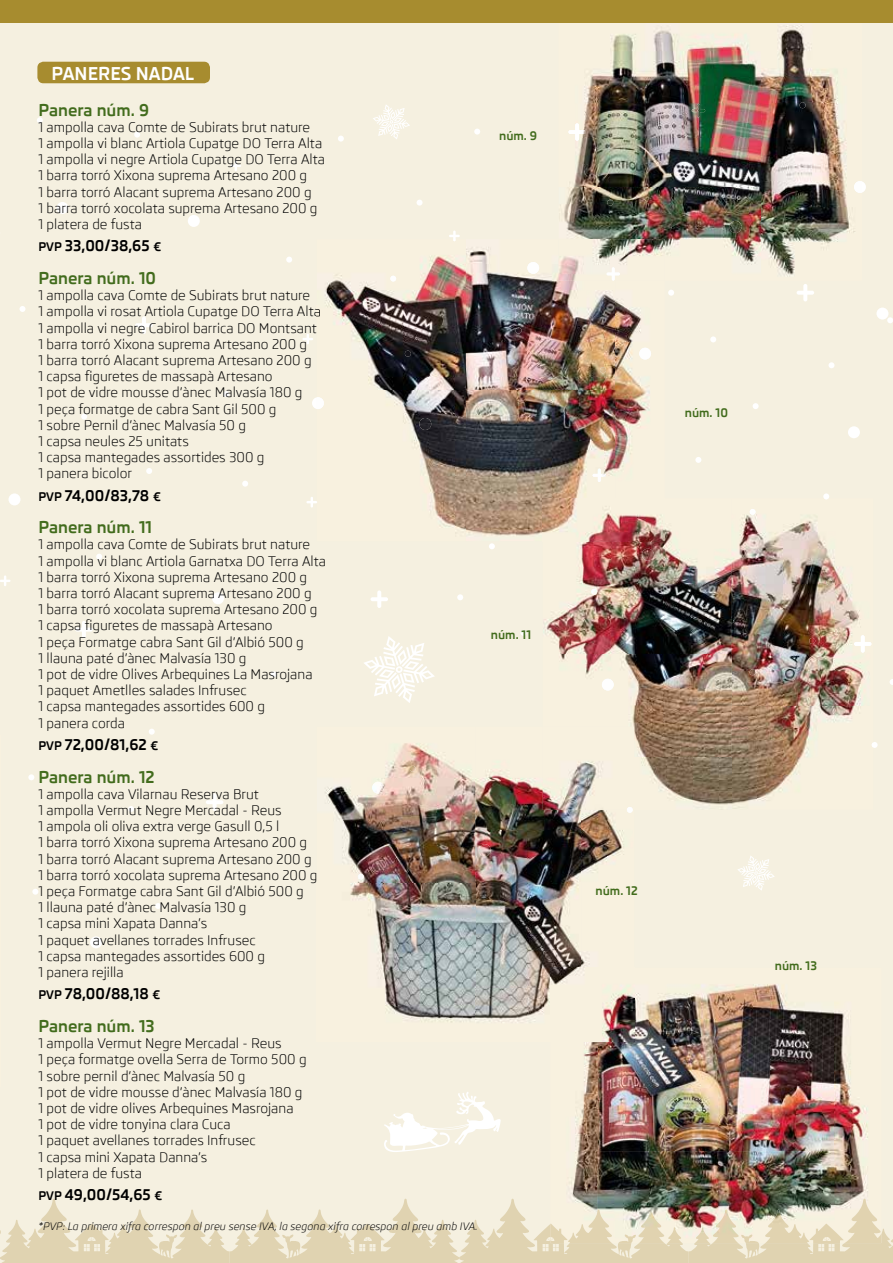
<style>
.page{position:relative;width:893px;height:1263px;background:#f5f0e0}
.page>*{position:absolute;margin:0;border:0;box-sizing:border-box;transform-origin:0 0}
.t1{font:700 18px "Skoda Pro";color:#fff}
.t2{font:700 16.5px "Skoda Pro";color:#426c1d}
.t3{font:700 15px "Skoda Pro";color:#000}
.t4{font:13.5px/16.2px "Skoda Pro";color:#000}
.t5{font:700 12px "Skoda Pro";color:#426c1d}
.t6{font:italic 10.5px "Skoda Pro";color:#000}
.s1{font-size:12px}
</style>
<div class="page">
<div style="left:9px;top:493px;width:12px;height:12px;background:#fff;border-radius:50%"></div>
<div style="left:212px;top:592px;width:12px;height:12px;background:#fff;border-radius:50%"></div>
<div style="left:188px;top:215px;width:12px;height:12px;background:#fff;border-radius:50%"></div>
<svg style="left:753px;top:403px;width:6px;height:6px"></svg>
<svg style="left:828px;top:362px;width:6px;height:6px"></svg>
<svg style="left:887px;top:317px;width:6px;height:6px"></svg>
<svg style="left:668px;top:290px;width:6px;height:6px"></svg>
<svg style="left:32px;top:889px;width:6px;height:6px"></svg>
<svg style="left:128px;top:806px;width:6px;height:6px"></svg>
<svg style="left:149px;top:729px;width:6px;height:6px"></svg>
<svg style="left:271px;top:671px;width:6px;height:6px"></svg>
<svg style="left:155px;top:903px;width:6px;height:6px"></svg>
<svg style="left:520px;top:630px;width:6px;height:6px"></svg>
<svg style="left:695px;top:457px;width:6px;height:6px"></svg>
<svg style="left:28px;top:774px;width:6px;height:6px"></svg>
<svg style="left:474px;top:129px;width:6px;height:6px"></svg>
<svg style="left:417px;top:200px;width:6px;height:6px"></svg>
<svg style="left:242px;top:481px;width:6px;height:6px"></svg>
<svg style="left:286px;top:257px;width:6px;height:6px"></svg>
<svg style="left:146px;top:468px;width:6px;height:6px"></svg>
<svg style="left:710px;top:336px;width:6px;height:6px"></svg>
<svg style="left:457px;top:594px;width:6px;height:6px"></svg>
<svg style="left:223px;top:391px;width:6px;height:6px"></svg>
<svg style="left:338px;top:136px;width:6px;height:6px"></svg>
<svg style="left:37px;top:117px;width:6px;height:6px"></svg>
<svg style="left:20px;top:306px;width:6px;height:6px"></svg>
<svg style="left:134px;top:132px;width:6px;height:6px"></svg>
<svg style="left:96px;top:554px;width:6px;height:6px"></svg>
<svg style="left:81px;top:414px;width:6px;height:6px"></svg>
<svg style="left:489px;top:543px;width:6px;height:6px"></svg>
<div style="left:90px;top:936px;width:12px;height:12px;background:#fff;border-radius:50%"></div>
<div style="left:848px;top:426px;width:12px;height:12px;background:#fff;border-radius:50%"></div>
<div style="left:854px;top:181px;width:12px;height:12px;background:#fff;border-radius:50%"></div>
<div style="left:312px;top:397px;width:12px;height:12px;background:#fff;border-radius:50%"></div>
<div style="left:57px;top:202px;width:12px;height:12px;background:#fff;border-radius:50%"></div>
<svg style="left:230px;top:160px;width:11px;height:11px"></svg>
<svg style="left:135px;top:316px;width:18px;height:18px"></svg>
<svg style="left:75px;top:621px;width:18px;height:17px"></svg>
<svg style="left:206px;top:793px;width:17px;height:18px"></svg>
<svg style="left:370px;top:590px;width:18px;height:18px"></svg>
<svg style="left:0;top:575px;width:11px;height:11px"></svg>
<svg style="left:302px;top:334px;width:11px;height:10px"></svg>
<svg style="left:797px;top:284px;width:17px;height:17px"></svg>
<div style="left:876px;top:308px;width:12px;height:12px;background:#fff;border-radius:50%"></div>
<svg style="left:890px;top:679px;width:3px;height:6px"></svg>
<div style="left:37px;top:62px;width:173px;height:21px;background:#a78c2f;border-radius:6px"></div>
<img style="left:564px;top:25px;width:291px;height:251px">
<svg style="left:607px;top:200px;width:6px;height:6px"></svg>
<svg style="left:800px;top:102px;width:6px;height:6px"></svg>
<svg style="left:854px;top:181px;width:4px;height:12px"></svg>
<svg style="left:729px;top:221px;width:12px;height:12px"></svg>
<svg style="left:692px;top:104px;width:13px;height:13px"></svg>
<img style="left:568px;top:123px;width:18px;height:18px">
<img style="left:325px;top:247px;width:290px;height:289px">
<img style="left:615px;top:300px;width:35px;height:170px">
<svg style="left:527px;top:262px;width:12px;height:12px"></svg>
<svg style="left:600px;top:367px;width:6px;height:6px"></svg>
<svg style="left:516px;top:328px;width:6px;height:6px"></svg>
<svg style="left:405px;top:351px;width:6px;height:6px"></svg>
<svg style="left:390px;top:276px;width:6px;height:6px"></svg>
<svg style="left:639px;top:348px;width:12px;height:12px"></svg>
<svg style="left:419px;top:418px;width:12px;height:12px"></svg>
<img style="left:592px;top:468px;width:14px;height:14px">
<svg style="left:306px;top:497px;width:11px;height:10px"></svg>
<svg style="left:449px;top:231px;width:11px;height:10px"></svg>
<svg style="left:317px;top:309px;width:3px;height:8px"></svg>
<img style="left:559px;top:239px;width:106px;height:42px">
<img style="left:606px;top:267px;width:14px;height:14px">
<img style="left:543px;top:529px;width:188px;height:229px">
<img style="left:731px;top:499px;width:141px;height:310px">
<img style="left:641px;top:758px;width:91px;height:51px">
<svg style="left:872px;top:742px;width:6px;height:6px"></svg>
<svg style="left:750px;top:669px;width:6px;height:6px"></svg>
<svg style="left:750px;top:509px;width:6px;height:6px"></svg>
<svg style="left:826px;top:579px;width:6px;height:6px"></svg>
<svg style="left:702px;top:605px;width:6px;height:6px"></svg>
<svg style="left:809px;top:638px;width:6px;height:6px"></svg>
<svg style="left:823px;top:493px;width:6px;height:6px"></svg>
<svg style="left:591px;top:589px;width:6px;height:6px"></svg>
<svg style="left:642px;top:549px;width:12px;height:12px"></svg>
<svg style="left:602px;top:679px;width:12px;height:12px"></svg>
<img style="left:854px;top:635px;width:17px;height:18px">
<img style="left:543px;top:498px;width:122px;height:43px">
<img style="left:325px;top:743px;width:150px;height:280px">
<img style="left:475px;top:770px;width:106px;height:218px">
<img style="left:581px;top:810px;width:43px;height:158px">
<img style="left:475px;top:988px;width:75px;height:35px">
<svg style="left:358px;top:874px;width:6px;height:6px"></svg>
<svg style="left:410px;top:766px;width:6px;height:6px"></svg>
<svg style="left:372px;top:782px;width:12px;height:12px"></svg>
<svg style="left:479px;top:844px;width:12px;height:12px"></svg>
<img style="left:543px;top:727px;width:91px;height:83px">
<svg style="left:627px;top:807px;width:6px;height:6px"></svg>
<img style="left:603px;top:984px;width:231px;height:58px">
<img style="left:834px;top:1012px;width:14px;height:30px">
<img style="left:550px;top:968px;width:84px;height:73px">
<svg style="left:364px;top:636px;width:71px;height:67px"></svg>
<svg style="left:373px;top:105px;width:37px;height:34px"></svg>
<svg style="left:738px;top:856px;width:37px;height:34px"></svg>
<div style="left:0;top:0;width:893px;height:23px;background:#a78c2f"></div>
<img style="left:0;top:1042px;width:893px;height:221px">
<h1 class="t1" style="left:52px;top:63px;width:144px">PANERES NADAL</h1>
<p class="t2" style="left:38px;top:100px;width:112px">Panera núm. 9</p>
<p class="t4" style="left:38px;top:119px;width:288px">1 ampolla cava Comte de Subirats brut nature<br>1 ampolla vi blanc Artiola Cupatge DO Terra Alta 1 ampolla vi negre Artiola Cupatge DO Terra Alta 1 barra torró Xixona suprema Artesano 200 g<br>1 barra torró Alacant suprema Artesano 200 g<br>1 barra torró xocolata suprema Artesano 200 g 1 platera de fusta</p>
<p class="t3" style="left:38px;top:237px;width:124px"><span class="s1">PVP</span> 33,00/38,65 <span class="s1">€</span></p>
<p class="t2" style="left:38px;top:268px;width:119px">Panera núm. 10</p>
<p class="t4" style="left:38px;top:287px;width:284px">1 ampolla cava Comte de Subirats brut nature<br>1 ampolla vi rosat Artiola Cupatge DO Terra Alta 1 ampolla vi negre Cabirol barrica DO Montsant 1 barra torró Xixona suprema Artesano 200 g<br>1 barra torró Alacant suprema Artesano 200 g<br>1 capsa figuretes de massapà Artesano<br>1 pot de vidre mousse d’ànec Malvasía 180 g<br>1 peça formatge de cabra Sant Gil 500 g<br>1 sobre Pernil d’ànec Malvasía 50 g<br>1 capsa neules 25 unitats<br>1 capsa mantegades assortides 300 g<br>1 panera bicolor</p>
<p class="t3" style="left:38px;top:487px;width:124px"><span class="s1">PVP</span> 74,00/83,78 <span class="s1">€</span></p>
<p class="t2" style="left:38px;top:518px;width:115px">Panera núm. 11</p>
<p class="t4" style="left:38px;top:537px;width:289px">1 ampolla cava Comte de Subirats brut nature<br>1 ampolla vi blanc Artiola Garnatxa DO Terra Alta 1 barra torró Xixona suprema Artesano 200 g<br>1 barra torró Alacant suprema Artesano 200 g<br>1 barra torró xocolata suprema Artesano 200 g<br>1 capsa figuretes de massapà Artesano<br>1 peça Formatge cabra Sant Gil d’Albió 500 g<br>1 llauna paté d’ànec Malvasía 130 g<br>1 pot de vidre Olives Arbequines La Masrojana<br>1 paquet Ametlles salades Infrusec<br>1 capsa mantegades assortides 600 g<br>1 panera corda</p>
<p class="t3" style="left:38px;top:736px;width:121px"><span class="s1">PVP</span> 72,00/81,62 <span class="s1">€</span></p>
<p class="t2" style="left:38px;top:767px;width:118px">Panera núm. 12</p>
<p class="t4" style="left:38px;top:786px;width:280px">1 ampolla cava Vilarnau Reserva Brut<br>1 ampolla Vermut Negre Mercadal - Reus<br>1 ampola oli oliva extra verge Gasull 0,5 l<br>1 barra torró Xixona suprema Artesano 200 g<br>1 barra torró Alacant suprema Artesano 200 g 1 barra torró xocolata suprema Artesano 200 g 1 peça Formatge cabra Sant Gil d’Albió 500 g<br>1 llauna paté d’ànec Malvasía 130 g<br>1 capsa mini Xapata Danna’s<br>1 paquet avellanes torrades Infrusec<br>1 capsa mantegades assortides 600 g<br>1 panera rejilla</p>
<p class="t3" style="left:38px;top:985px;width:123px"><span class="s1">PVP</span> 78,00/88,18 <span class="s1">€</span></p>
<p class="t2" style="left:38px;top:1016px;width:118px">Panera núm. 13</p>
<p class="t4" style="left:38px;top:1035px;width:270px">1 ampolla Vermut Negre Mercadal - Reus<br>1 peça formatge ovella Serra de Tormo 500 g 1 sobre pernil d’ànec Malvasía 50 g<br>1 pot de vidre mousse d’ànec Malvasía 180 g 1 pot de vidre olives Arbequines Masrojana<br>1 pot de vidre tonyina clara Cuca<br>1 paquet avellanes torrades Infrusec<br>1 capsa mini Xapata Danna’s<br>1 platera de fusta</p>
<p class="t3" style="left:38px;top:1186px;width:125px"><span class="s1">PVP</span> 49,00/54,65 <span class="s1">€</span></p>
<p class="t6" style="left:38px;top:1220px;width:441px">*PVP: La primera xifra correspon al preu sense IVA, la segona xifra correspon al preu amb IVA.</p>
<p class="t5" style="left:499px;top:129px;width:40px">núm. 9</p>
<p class="t5" style="left:491px;top:628px;width:42px">núm. 11</p>
<p class="t5" style="left:685px;top:406px;width:45px">núm. 10</p>
<p class="t5" style="left:595px;top:883px;width:44px">núm. 12</p>
<p class="t5" style="left:775px;top:958px;width:44px">núm. 13</p>
</div>
